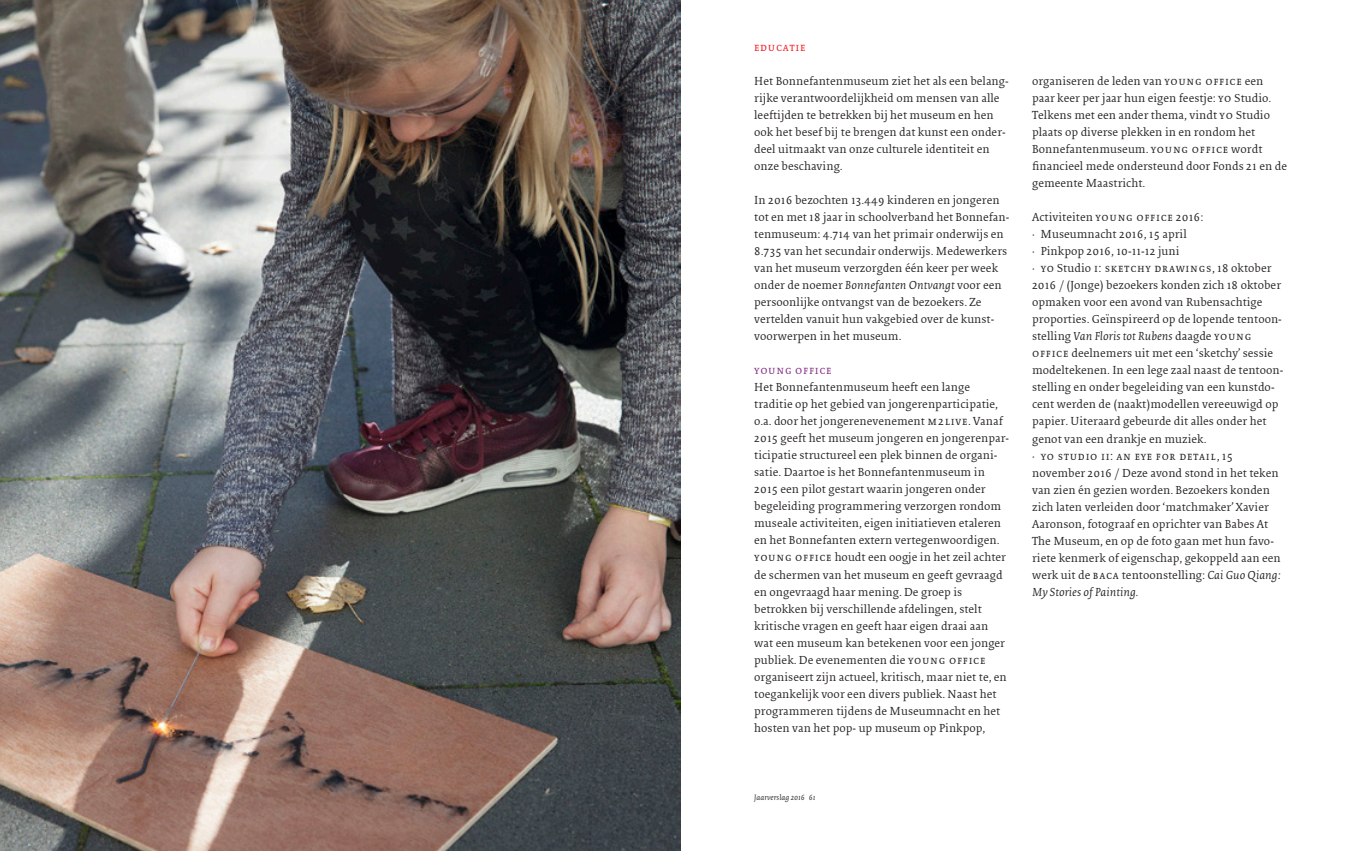
<style>
.page{position:relative;width:1361px;height:851px;background:#fff}
.page>*{position:absolute;margin:0;border:0;box-sizing:border-box;transform-origin:0 0}
.t1{font:12px/17px "Collis Roman Txt";letter-spacing:.005em;color:#231f20}
.t2{font:12px "Collis Roman Exp";letter-spacing:.05em;color:#231f20}
.t3{font:12px "Collis Italic Txt";letter-spacing:.005em;color:#231f20}
.t4{font:12px "Collis Roman Exp";letter-spacing:.05em;color:#822985}
.t5{font:12px "Collis Roman Exp";letter-spacing:.05em;color:#ee1d23}
.t6{font:8px "Collis Italic Txt";letter-spacing:.005em;color:#231f20}
.s1{font-family:"Collis Italic Txt"}
.s2{font-family:"Collis Roman Exp"}
.s3{font-family:"Collis Roman Txt"}
</style>
<div class="page">
<img style="left:0;top:0;width:680px;height:850px">
<p class="t5" style="left:754px;top:41px;width:53px">educatie</p>
<p class="t1" style="left:754px;top:73px;width:256px">Het Bonnefantenmuseum ziet het als een belang&shy;rijke verantwoordelijkheid om mensen van alle leeftijden te betrekken bij het museum en hen ook het besef bij te brengen dat kunst een onder&shy;deel uitmaakt van onze culturele identiteit en onze beschaving.</p>
<p class="t1" style="left:754px;top:192px;width:257px">In 2016 bezochten 13.449 kinderen en jongeren tot en met 18 jaar in schoolverband het Bonnefan&shy;tenmuseum: 4.714 van het primair onderwijs en 8.735 van het secundair onderwijs. Medewerkers van het museum verzorgden één keer per week onder de noemer <span class="s1">Bonnefanten Ontvangt</span> voor een persoonlijke ontvangst van de bezoekers. Ze vertelden vanuit hun vakgebied over de kunst&shy;voorwerpen in het museum.</p>
<p class="t4" style="left:754px;top:364px;width:79px">young office</p>
<p class="t1" style="left:754px;top:379px;width:256px">Het Bonnefantenmuseum heeft een lange traditie op het gebied van jongerenparticipatie, o.a. door het jongerenevenement <span class="s2">m2live</span>. Vanaf 2015 geeft het museum jongeren en jongerenpar&shy;ticipatie structureel een plek binnen de organi&shy;satie. Daartoe is het Bonnefantenmuseum in 2015 een pilot gestart waarin jongeren onder begeleiding programmering verzorgen rondom museale activiteiten, eigen initiatieven etaleren en het Bonnefanten extern vertegenwoordigen. <span class="s2">young office</span> houdt een oogje in het zeil achter de schermen van het museum en geeft gevraagd en ongevraagd haar mening. De groep is betrokken bij verschillende afdelingen, stelt kritische vragen en geeft haar eigen draai aan wat een museum kan betekenen voor een jonger publiek. De evenementen die <span class="s2">young office </span>organiseert zijn actueel, kritisch, maar niet te, en toegankelijk voor een divers publiek. Naast het programmeren tijdens de Museumnacht en het hosten van het pop- up museum op Pinkpop,</p>
<p class="t1" style="left:1032px;top:73px;width:256px">organiseren de leden van <span class="s2">young office</span> een paar keer per jaar hun eigen feestje: <span class="s2">yo</span> Studio.<br>Telkens met een ander thema, vindt <span class="s2">yo</span> Studio plaats op diverse plekken in en rondom het Bonnefantenmuseum. <span class="s2">young office</span> wordt financieel mede ondersteund door Fonds 21 en de gemeente Maastricht.</p>
<p class="t1" style="left:1032px;top:209px;width:173px">Activiteiten <span class="s2">young office</span> 2016:</p>
<p class="t1" style="left:1032px;top:226px;width:156px">• Museumnacht 2016, 15 april</p>
<p class="t1" style="left:1032px;top:243px;width:149px">• Pinkpop 2016, 10-11-12 juni</p>
<p class="t2" style="left:1032px;top:262px;width:241px"><span class="s3">•</span> yo <span class="s3">Studio</span> i: sketchy drawings<span class="s3">, 18 oktober</span></p>
<p class="t1" style="left:1032px;top:277px;width:251px">2016 / (Jonge) bezoekers konden zich 18 oktober opmaken voor een avond van Rubensachtige proporties. Geïnspireerd op de lopende tentoon-</p>
<p class="t3" style="left:1032px;top:330px;width:221px"><span class="s3">stelling</span> Van Floris tot Rubens <span class="s3">daagde</span> <span class="s2">young</span></p>
<p class="t1" style="left:1032px;top:345px;width:253px"><span class="s2">office</span> deelnemers uit met een ‘sketchy’ sessie modeltekenen. In een lege zaal naast de tentoon&shy;stelling en onder begeleiding van een kunstdo&shy;cent werden de (naakt)modellen vereeuwigd op papier. Uiteraard gebeurde dit alles onder het genot van een drankje en muziek.</p>
<p class="t2" style="left:1032px;top:449px;width:202px"><span class="s3">•</span> yo studio ii: an eye for detail<span class="s3">, 15</span></p>
<p class="t1" style="left:1032px;top:464px;width:250px">november 2016 / Deze avond stond in het teken van zien én gezien worden. Bezoekers konden zich laten verleiden door ‘matchmaker’ Xavier Aaronson, fotograaf en oprichter van Babes At The Museum, en op de foto gaan met hun favo&shy;riete kenmerk of eigenschap, gekoppeld aan een werk uit de <span class="s2">baca</span> tentoonstelling: <span class="s1">Cai Guo Qiang:</span></p>
<p class="t3" style="left:1032px;top:585px;width:108px">My Stories of Painting.</p>
<p class="t6" style="left:754px;top:792px;width:63px">Jaarverslag 2016 61</p>
</div>
